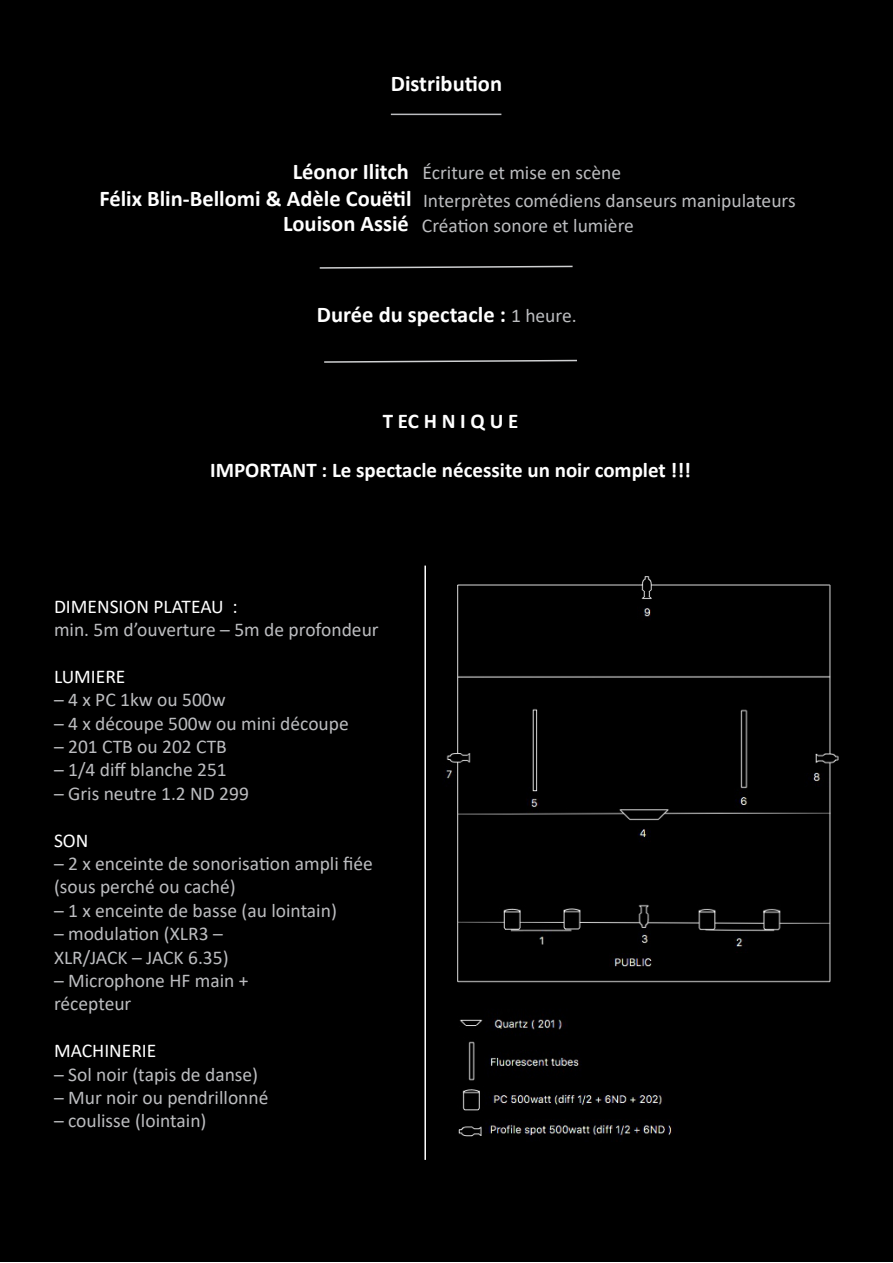
<style>
.page{position:relative;width:893px;height:1263px;background:#fff}
.page>*{position:absolute;margin:0;border:0;box-sizing:border-box;transform-origin:0 0}
.t1{font:700 22.5px "Calibri";color:#fff}
.t2{font:700 21px "Calibri";color:#fff}
.t3{font:19.5px "Calibri";color:#bcbdc0}
.t4{font:19.5px "Calibri";color:#fff}
.s1{font-weight:400;font-size:19.5px;color:#bcbdc0}
</style>
<div class="page">
<div style="left:0;top:0;width:893px;height:1262px;background:#000"></div>
<hr style="left:391px;top:114px;width:110px;height:1px;background:#bcbdc0">
<div style="left:435px;top:565px;width:404px;height:577px;background:#000"></div>
<svg style="left:323px;top:359px;width:255px;height:4px"></svg>
<svg style="left:318px;top:265px;width:256px;height:4px"></svg>
<hr style="left:424px;top:566px;width:2px;height:594px;background:#fff">
<p class="t1" style="left:391px;top:68px;width:113px">Distribution</p>
<p class="t1" style="left:293px;top:156px;width:118px">Léonor Ilitch</p>
<p class="t3" style="left:423px;top:159px;width:200px">Écriture et mise en scène</p>
<p class="t3" style="left:423px;top:187px;width:374px">Interprètes comédiens danseurs manipulateurs</p>
<p class="t3" style="left:422px;top:212px;width:213px">Création sonore et lumière</p>
<p class="t1" style="left:99px;top:182px;width:314px">Félix Blin-Bellomi &amp; Adèle Couëtil</p>
<p class="t1" style="left:283px;top:208px;width:127px">Louison Assié</p>
<p class="t1" style="left:317px;top:299px;width:261px">Durée du spectacle : <span class="s1">1 heure.</span></p>
<p class="t2" style="left:383px;top:406px;width:137px">T EC H N I Q U E</p>
<p class="t2" style="left:210px;top:455px;width:483px">IMPORTANT : Le spectacle nécessite un noir complet !!!</p>
<p class="t4" style="left:54px;top:593px;width:185px">DIMENSION PLATEAU :</p>
<p class="t3" style="left:54px;top:616px;width:326px">min. 5m d’ouverture – 5m de profondeur</p>
<p class="t4" style="left:54px;top:663px;width:73px">LUMIERE</p>
<p class="t3" style="left:54px;top:686px;width:173px">– 4 x PC 1kw ou 500w</p>
<p class="t3" style="left:54px;top:710px;width:296px">– 4 x découpe 500w ou mini découpe</p>
<p class="t3" style="left:54px;top:733px;width:174px">– 201 CTB ou 202 CTB</p>
<p class="t3" style="left:54px;top:756px;width:174px">– 1/4 diff blanche 251</p>
<p class="t3" style="left:54px;top:780px;width:196px">– Gris neutre 1.2 ND 299</p>
<p class="t4" style="left:54px;top:827px;width:36px">SON</p>
<p class="t3" style="left:54px;top:850px;width:321px">– 2 x enceinte de sonorisation ampli fiée</p>
<p class="t3" style="left:54px;top:873px;width:183px">(sous perché ou caché)</p>
<p class="t3" style="left:54px;top:897px;width:284px">– 1 x enceinte de basse (au lointain)</p>
<p class="t3" style="left:54px;top:920px;width:170px">– modulation (XLR3 –</p>
<p class="t3" style="left:54px;top:944px;width:176px">XLR/JACK – JACK 6.35)</p>
<p class="t3" style="left:54px;top:967px;width:196px">– Microphone HF main +</p>
<p class="t3" style="left:54px;top:990px;width:79px">récepteur</p>
<p class="t4" style="left:54px;top:1037px;width:104px">MACHINERIE</p>
<p class="t3" style="left:54px;top:1061px;width:206px">– Sol noir (tapis de danse)</p>
<p class="t3" style="left:54px;top:1084px;width:216px">– Mur noir ou pendrillonné</p>
<p class="t3" style="left:54px;top:1107px;width:154px">– coulisse (lointain)</p>
</div>
